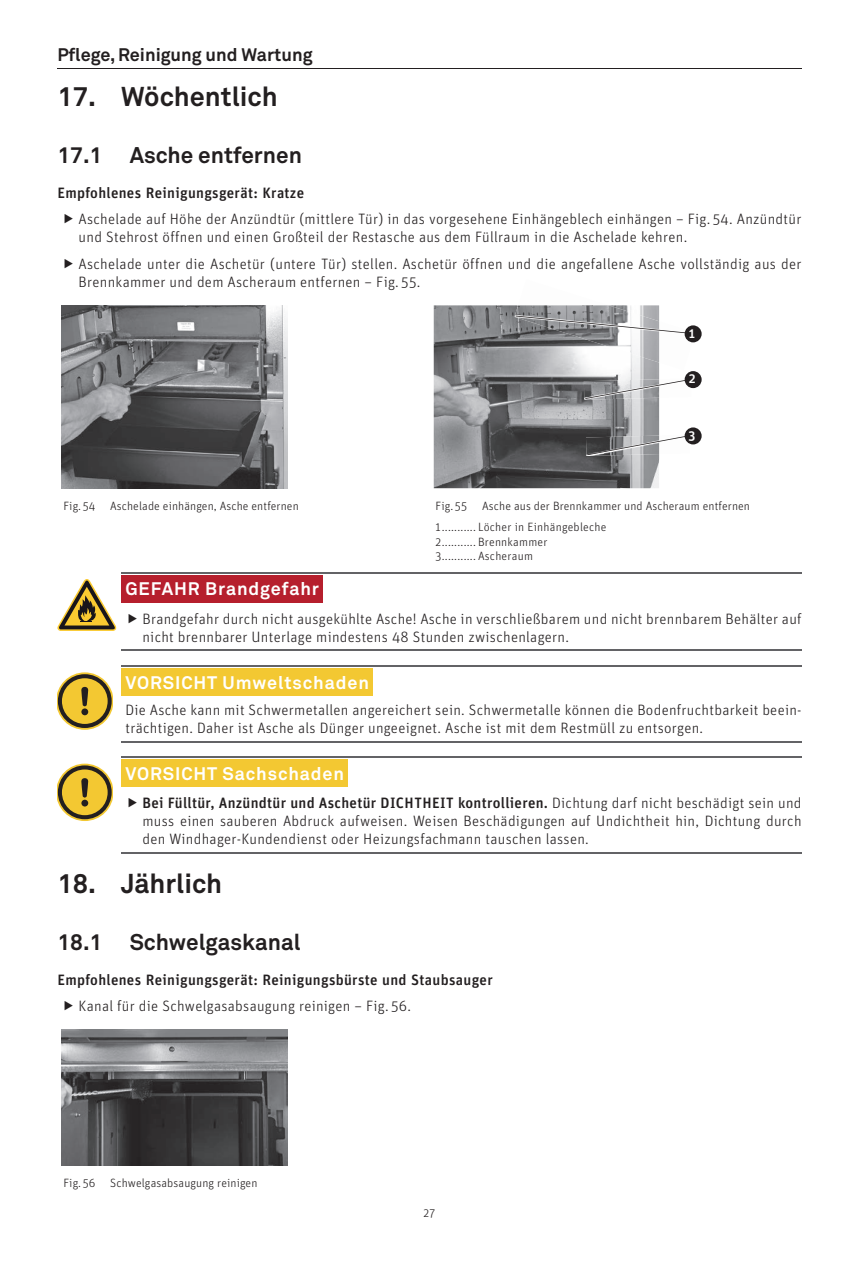
<style>
.page{position:relative;width:859px;height:1263px;background:#fff}
.page>*{position:absolute;margin:0;border:0;box-sizing:border-box;transform-origin:0 0}
.t1{font:700 27px "Akkurat Pro";color:#231f20}
.t2{font:700 22.5px "Akkurat Pro";color:#231f20}
.t3{font:700 18px "Akkurat Pro";letter-spacing:.05em;color:#fff}
.t4{font:700 18px "Akkurat Pro";color:#231f20}
.t5{font:300 15px/18px "Unit OT";letter-spacing:.02em;color:#231f20}
.t6{font:500 15px "Unit OT";letter-spacing:.02em;color:#231f20}
.t7{font:500 13.5px "Unit OT";color:#fff}
.t8{font:300 12px/21.5px "Unit OT";letter-spacing:.01em;color:#231f20}
.s1{font-weight:500}
</style>
<div class="page">
<hr style="left:57px;top:68px;width:744px;height:1px;background:#231f20">
<img style="left:62px;top:305px;width:225px;height:183px">
<img style="left:434px;top:305px;width:225px;height:183px">
<img style="left:518px;top:306px;width:177px;height:64px">
<img style="left:514px;top:305px;width:145px;height:57px">
<svg style="left:516px;top:316px;width:178px;height:18px"></svg>
<img style="left:584px;top:379px;width:75px;height:21px">
<svg style="left:585px;top:379px;width:105px;height:20px"></svg>
<img style="left:586px;top:436px;width:73px;height:20px">
<svg style="left:587px;top:435px;width:101px;height:20px"></svg>
<div style="left:685px;top:325px;width:17px;height:17px;background:#231f20;border-radius:50%"></div>
<div style="left:685px;top:371px;width:17px;height:17px;background:#231f20;border-radius:50%"></div>
<div style="left:685px;top:427px;width:17px;height:17px;background:#231f20;border-radius:50%"></div>
<hr style="left:121px;top:572px;width:680px;height:1px;background:#636366">
<hr style="left:121px;top:650px;width:680px;height:1px;background:#636366">
<svg style="left:57px;top:579px;width:59px;height:52px"></svg>
<div style="left:121px;top:575px;width:201px;height:27px;background:#b61f2d"></div>
<hr style="left:121px;top:665px;width:680px;height:1px;background:#636366">
<hr style="left:121px;top:741px;width:680px;height:1px;background:#636366">
<svg style="left:57px;top:672px;width:55px;height:58px"></svg>
<div style="left:121px;top:669px;width:251px;height:27px;background:#f3c832"></div>
<hr style="left:121px;top:757px;width:680px;height:1px;background:#636366">
<hr style="left:121px;top:853px;width:680px;height:1px;background:#636366">
<svg style="left:57px;top:764px;width:55px;height:57px"></svg>
<div style="left:121px;top:760px;width:227px;height:27px;background:#f3c832"></div>
<img style="left:62px;top:1029px;width:225px;height:137px">
<p class="t4" style="left:57px;top:43px;width:257px">Pflege, Reinigung und Wartung</p>
<h1 class="t1" style="left:57px;top:80px;width:222px">17. Wöchentlich</h1>
<h2 class="t2" style="left:57px;top:141px;width:246px">17.1 Asche entfernen</h2>
<p class="t6" style="left:57px;top:183px;width:248px">Empfohlenes Reinigungsgerät: Kratze</p>
<p class="t5" style="left:79px;top:210px;width:724px">Aschelade auf Höhe der Anzündtür (mittlere Tür) in das vorgesehene Einhängeblech einhängen – Fig. 54. Anzündtür und Stehrost öffnen und einen Großteil der Restasche aus dem Füllraum in die Aschelade kehren.</p>
<p class="t5" style="left:79px;top:255px;width:724px">Aschelade unter die Aschetür (untere Tür) stellen. Aschetür öffnen und die angefallene Asche vollständig aus der<br>Brennkammer und dem Ascheraum entfernen – Fig. 55.</p>
<p class="t7" style="left:689px;top:324px;width:8px">1</p>
<p class="t7" style="left:689px;top:370px;width:8px">2</p>
<p class="t7" style="left:689px;top:426px;width:8px">3</p>
<p class="t8" style="left:63px;top:495px;width:237px">Fig. 54 Aschelade einhängen, Asche entfernen</p>
<p class="t8" style="left:435px;top:495px;width:33px">Fig. 55</p>
<p class="t8" style="left:435px;top:495px;width:316px;text-indent:47px">Asche aus der Brennkammer und Ascheraum entfernen<br>1 ........... Löcher in Einhängebleche</p>
<p class="t8" style="left:435px;top:534px;width:113px;line-height:14.4px">2 ........... Brennkammer<br>3 ........... Ascheraum</p>
<p class="t3" style="left:125px;top:578px;width:195px">GEFAHR Brandgefahr</p>
<p class="t5" style="left:142px;top:610px;width:661px">Brandgefahr durch nicht ausgekühlte Asche! Asche in verschließbarem und nicht brennbarem Behälter auf nicht brennbarer Unterlage mindestens 48 Stunden zwischenlagern.</p>
<p class="t3" style="left:125px;top:671px;width:245px">VORSICHT Umweltschaden</p>
<p class="t5" style="left:125px;top:701px;width:678px">Die Asche kann mit Schwermetallen angereichert sein. Schwermetalle können die Bodenfruchtbarkeit beein&shy;trächtigen. Daher ist Asche als Dünger ungeeignet. Asche ist mit dem Restmüll zu entsorgen.</p>
<p class="t3" style="left:125px;top:762px;width:220px">VORSICHT Sachschaden</p>
<p class="t5" style="left:142px;top:794px;width:661px;text-align:justify"><span class="s1">Bei Fülltür, Anzündtür und Aschetür DICHTHEIT kontrollieren.</span> Dichtung darf nicht beschädigt sein und muss einen sauberen Abdruck aufweisen. Weisen Beschädigungen auf Undichtheit hin, Dichtung durch den Windhager-Kundendienst oder Heizungsfachmann tauschen lassen.</p>
<h1 class="t1" style="left:57px;top:867px;width:166px">18. Jährlich</h1>
<h2 class="t2" style="left:57px;top:928px;width:245px">18.1 Schwelgaskanal</h2>
<p class="t6" style="left:57px;top:970px;width:437px">Empfohlenes Reinigungsgerät: Reinigungsbürste und Staubsauger</p>
<p class="t5" style="left:79px;top:997px;width:334px">Kanal für die Schwelgasabsaugung reinigen – Fig. 56.</p>
<p class="t8" style="left:63px;top:1172px;width:196px">Fig. 56 Schwelgasabsaugung reinigen</p>
<p class="t8" style="left:424px;top:1202px;width:13px">27</p>
</div>
